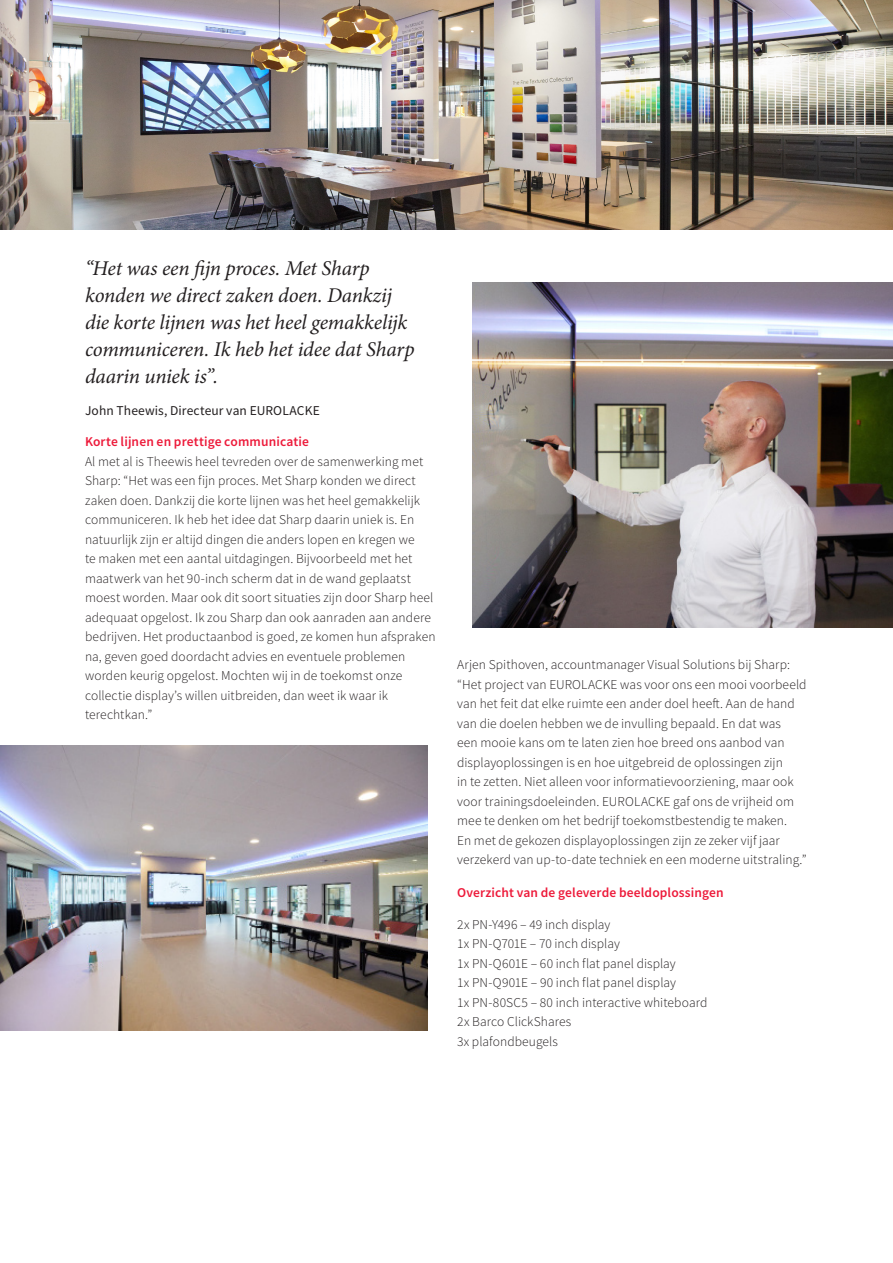
<style>
.page{position:relative;width:893px;height:1263px;background:#fff}
.page>*{position:absolute;margin:0;border:0;box-sizing:border-box;transform-origin:0 0}
.t1{font:italic 21px/27px "Minion Pro";letter-spacing:-.01em;color:#231f20}
.t2{font:300 13.5px/19.5px "Source Sans Pro";letter-spacing:.005em;color:#231f20}
.t3{font:600 13.5px "Source Sans Pro";letter-spacing:.01em;color:#ed1a3a}
.t4{font:13.5px "Source Sans Pro";letter-spacing:.005em;color:#231f20}
.s1{font-weight:600;color:#ed1a3a}
</style>
<div class="page">
<img style="left:0;top:746px;width:427px;height:285px">
<img style="left:472px;top:283px;width:421px;height:344px">
<img style="left:0;top:0;width:893px;height:230px">
<hr style="left:0;top:359px;width:893px;height:2px;background:#fff">
<p class="t1" style="left:85px;top:254px;width:331px">“Het was een fijn proces. Met Sharp konden we direct zaken doen. Dankzij die korte lijnen was het heel gemakkelijk communiceren. Ik heb het idee dat Sharp daarin uniek is”.</p>
<p class="t4" style="left:85px;top:402px;width:236px">John Theewis, Directeur van EUROLACKE</p>
<p class="t2" style="left:85px;top:432px;width:352px"><span class="s1">Korte lijnen en prettige communicatie<br></span>Al met al is Theewis heel tevreden over de samenwerking met Sharp: “Het was een fijn proces. Met Sharp konden we direct zaken doen. Dankzij die korte lijnen was het heel gemakkelijk communiceren. Ik heb het idee dat Sharp daarin uniek is. En natuurlijk zijn er altijd dingen die anders lopen en kregen we<br>te maken met een aantal uitdagingen. Bijvoorbeeld met het maatwerk van het 90-inch scherm dat in de wand geplaatst moest worden. Maar ook dit soort situaties zijn door Sharp heel adequaat opgelost. Ik zou Sharp dan ook aanraden aan andere bedrijven. Het productaanbod is goed, ze komen hun afspraken na, geven goed doordacht advies en eventuele problemen worden keurig opgelost. Mochten wij in de toekomst onze collectie display’s willen uitbreiden, dan weet ik waar ik terechtkan.”</p>
<p class="t2" style="left:457px;top:655px;width:351px">Arjen Spithoven, accountmanager Visual Solutions bij Sharp: “Het project van EUROLACKE was voor ons een mooi voorbeeld van het feit dat elke ruimte een ander doel heeft. Aan de hand van die doelen hebben we de invulling bepaald. En dat was<br>een mooie kans om te laten zien hoe breed ons aanbod van displayoplossingen is en hoe uitgebreid de oplossingen zijn<br>in te zetten. Niet alleen voor informatievoorziening, maar ook voor trainingsdoeleinden. EUROLACKE gaf ons de vrijheid om mee te denken om het bedrijf toekomstbestendig te maken.<br>En met de gekozen displayoplossingen zijn ze zeker vijf jaar verzekerd van up-to-date techniek en een moderne uitstraling.”</p>
<p class="t3" style="left:457px;top:883px;width:268px">Overzicht van de geleverde beeldoplossingen</p>
<p class="t2" style="left:457px;top:914px;width:252px">2x PN-Y496 – 49 inch display<br>1x PN-Q701E – 70 inch display<br>1x PN-Q601E – 60 inch flat panel display<br>1x PN-Q901E – 90 inch flat panel display<br>1x PN-80SC5 – 80 inch interactive whiteboard<br>2x Barco ClickShares<br>3x plafondbeugels</p>
</div>
